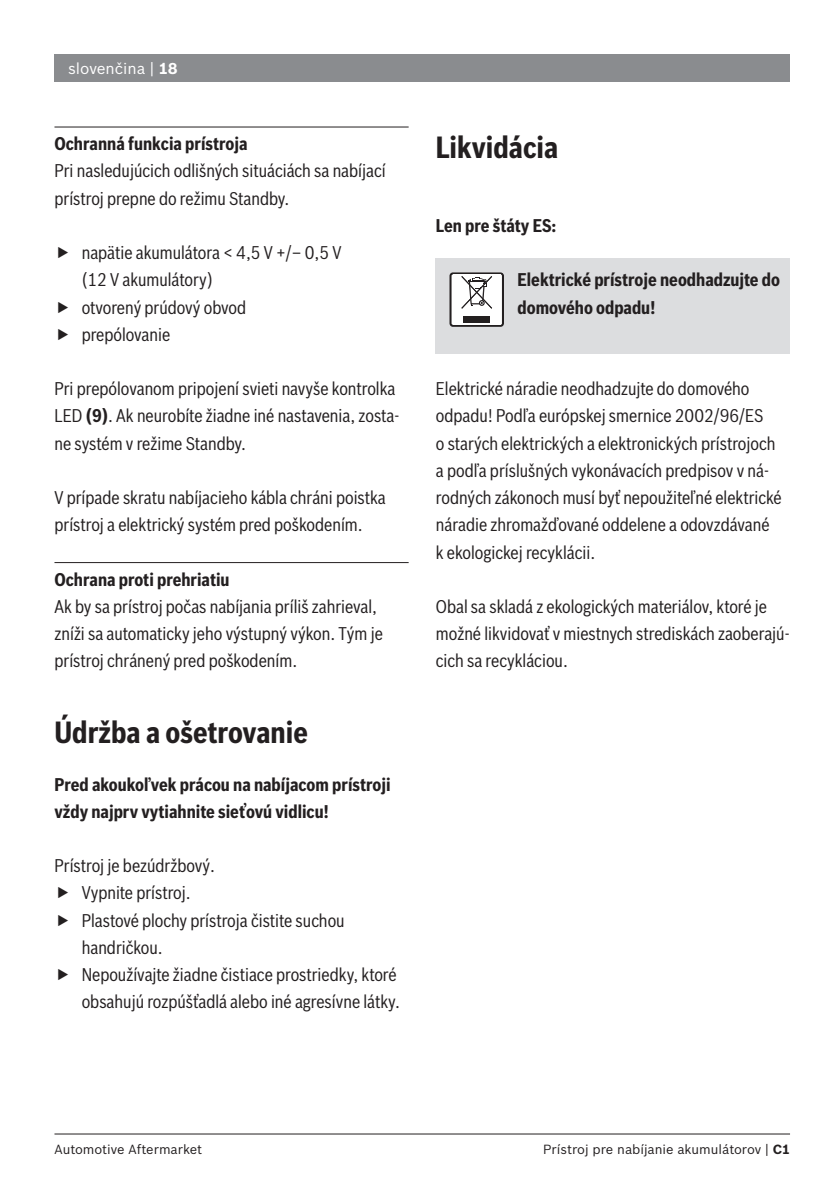
<style>
.page{position:relative;width:840px;height:1191px;background:#fff}
.page>*{position:absolute;margin:0;border:0;box-sizing:border-box;transform-origin:0 0}
.t1{font:700 30px "Bosch Sans Cond";color:#231f20}
.t2{font:18px/27.2px "Bosch Sans Cond";color:#231f20}
.t3{font:700 18px/27.2px "Bosch Sans Cond";color:#231f20}
.t4{font:15.4px "Bosch Sans";color:#fff}
.t5{font:13px "Bosch Sans";color:#231f20}
.s1{font-weight:700}
</style>
<div class="page">
<div style="left:54px;top:54px;width:735px;height:28px;background:#8a8c8f"></div>
<hr style="left:54px;top:1133px;width:735px;height:1px;background:#231f20">
<hr style="left:54px;top:126px;width:354px;height:1px;background:#231f20">
<hr style="left:54px;top:562px;width:354px;height:1px;background:#231f20">
<div style="left:435px;top:259px;width:354px;height:95px;background:#dcdddf"></div>
<svg style="left:449px;top:272px;width:54px;height:55px"></svg>
<div style="left:463px;top:316px;width:27px;height:7px;background:#231f20"></div>
<p class="t4" style="left:68px;top:59px;width:111px">slovenčina | <span class="s1">18</span></p>
<p class="t3" style="left:54px;top:130px;width:194px">Ochranná funkcia prístroja</p>
<p class="t2" style="left:54px;top:157px;width:332px">Pri nasledujúcich odlišných situáciách sa nabíjací prístroj prepne do režimu Standby.</p>
<p class="t2" style="left:82px;top:239px;width:261px">napätie akumulátora &lt; 4,5 V +/– 0,5 V (12 V akumulátory)</p>
<p class="t2" style="left:82px;top:293px;width:166px">otvorený prúdový obvod</p>
<p class="t2" style="left:82px;top:320px;width:90px">prepólovanie</p>
<p class="t2" style="left:54px;top:375px;width:346px">Pri prepólovanom pripojení svieti navyše kontrolka<br>LED <span class="s1">(9)</span>. Ak neurobíte žiadne iné nastavenia, zosta&shy;ne systém v režime Standby.</p>
<p class="t2" style="left:54px;top:484px;width:332px">V prípade skratu nabíjacieho kábla chráni poistka prístroj a elektrický systém pred poškodením.</p>
<p class="t3" style="left:54px;top:566px;width:176px">Ochrana proti prehriatiu</p>
<p class="t2" style="left:54px;top:593px;width:330px">Ak by sa prístroj počas nabíjania príliš zahrieval, zníži sa automaticky jeho výstupný výkon. Tým je prístroj chránený pred poškodením.</p>
<p class="t1" style="left:54px;top:714px;width:255px">Údržba a ošetrovanie</p>
<p class="t3" style="left:54px;top:770px;width:337px">Pred akoukoľvek prácou na nabíjacom prístroji vždy najprv vytiahnite sieťovú vidlicu!</p>
<p class="t2" style="left:54px;top:852px;width:162px">Prístroj je bezúdržbový.</p>
<p class="t2" style="left:82px;top:879px;width:110px">Vypnite prístroj.</p>
<p class="t2" style="left:82px;top:906px;width:264px">Plastové plochy prístroja čistite suchou handričkou.</p>
<p class="t2" style="left:82px;top:961px;width:319px">Nepoužívajte žiadne čistiace prostriedky, ktoré obsahujú rozpúšťadlá alebo iné agresívne látky.</p>
<p class="t1" style="left:435px;top:128px;width:124px">Likvidácia</p>
<p class="t3" style="left:435px;top:212px;width:122px">Len pre štáty ES:</p>
<p class="t3" style="left:517px;top:266px;width:264px">Elektrické prístroje neodhadzujte do domového odpadu!</p>
<p class="t2" style="left:435px;top:375px;width:347px">Elektrické náradie neodhadzujte do domového odpadu! Podľa európskej smernice 2002/96/ES<br>o starých elektrických a elektronických prístrojoch a podľa príslušných vykonávacích predpisov v ná&shy;rodných zákonoch musí byť nepoužiteľné elektrické náradie zhromažďované oddelene a odovzdávané k ekologickej recyklácii.</p>
<p class="t2" style="left:435px;top:593px;width:355px">Obal sa skladá z ekologických materiálov, ktoré je možné likvidovať v miestnych strediskách zaoberajú&shy;cich sa recykláciou.</p>
<p class="t5" style="left:54px;top:1141px;width:149px">Automotive Aftermarket</p>
<p class="t5" style="left:542px;top:1141px;width:248px">Prístroj pre nabíjanie akumulátorov | <span class="s1">C1</span></p>
</div>
